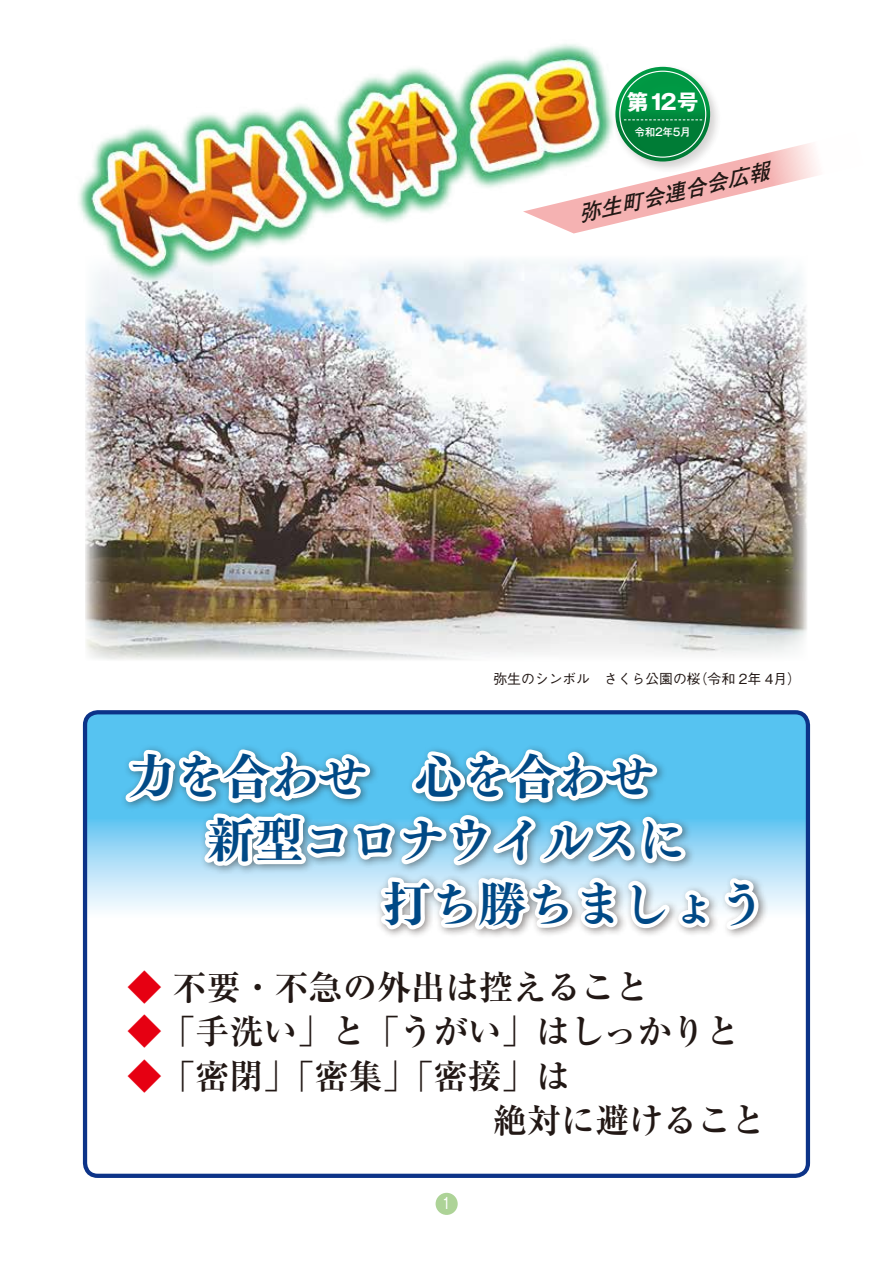
<style>
.page{position:relative;width:893px;height:1263px;background:#fff}
.page>*{position:absolute;margin:0;border:0;box-sizing:border-box;transform-origin:0 0}
.t1{font:47.85px "Tsuku Min Pro E";color:#004986}
.t2{font:700 34.05px/44.7px "Ryumin Pr 6";color:#221815}
.t3{font:italic 700 21.3px "Futo Go B101 Pr 6";color:#221815}
.t4{font:700 21.3px "Gothic MB101 Pr 6";color:#fff}
.t5{font:500 16.5px "Gothic BBB Pr 5";color:#fff;scale:.8 1}
.t6{font:500 13.8px "Gothic BBB Pr 5";color:#221815}
.t7{font:500 10.65px "Gothic MB101 Pr 6";color:#fff;scale:.95 1}
.s1{color:#e60012}
</style>
<div class="page">
<img style="left:85px;top:259px;width:722px;height:401px">
<svg style="left:88px;top:715px;width:717px;height:458px"></svg>
<svg style="left:118px;top:710px;width:645px;height:505px"></svg>
<img style="left:78px;top:43px;width:594px;height:264px">
<div style="left:611px;top:63px;width:112px;height:111px;background:#fff"></div>
<svg style="left:615px;top:67px;width:95px;height:95px"></svg>
<div style="left:619px;top:71px;width:104px;height:103px;background:#221815;opacity:.1"></div>
<svg style="left:624px;top:119px;width:78px;height:1px"></svg>
<svg style="left:523px;top:132px;width:295px;height:101px"></svg>
<p class="t4" style="left:627px;top:84px;width:73px">第12号</p>
<p class="t7" style="left:635px;top:123px;width:60px">令和2年5月</p>
<p class="t3" style="left:575px;top:198px;width:196px;rotate:-13deg">弥生町会連合会広報</p>
<p class="t6" style="left:493px;top:668px;width:316px">弥生のシンボル　さくら公園の桜（令和 2年 4月）　</p>
<h1 class="t1" style="left:128px;top:738px;width:528px">力を合わせ　心を合わせ</h1>
<h1 class="t1" style="left:207px;top:802px;width:480px">新型コロナウイルスに</h1>
<h1 class="t1" style="left:383px;top:866px;width:384px">打ち勝ちましょう</h1>
<p class="t2" style="left:128px;top:963px;width:523px"><span class="s1">◆</span> 不要・不急の外出は控えること</p>
<p class="t2" style="left:128px;top:1007px;width:614px"><span class="s1">◆</span>「手洗い」と「うがい」はしっかりと</p>
<p class="t2" style="left:493px;top:1052px;width:274px;text-indent:-366px"><span class="s1">◆</span>「密閉」「密集」「密接」は<br>絶対に避けること</p>
<p class="t5" style="left:442px;top:1190px;width:12px">1</p>
</div>
